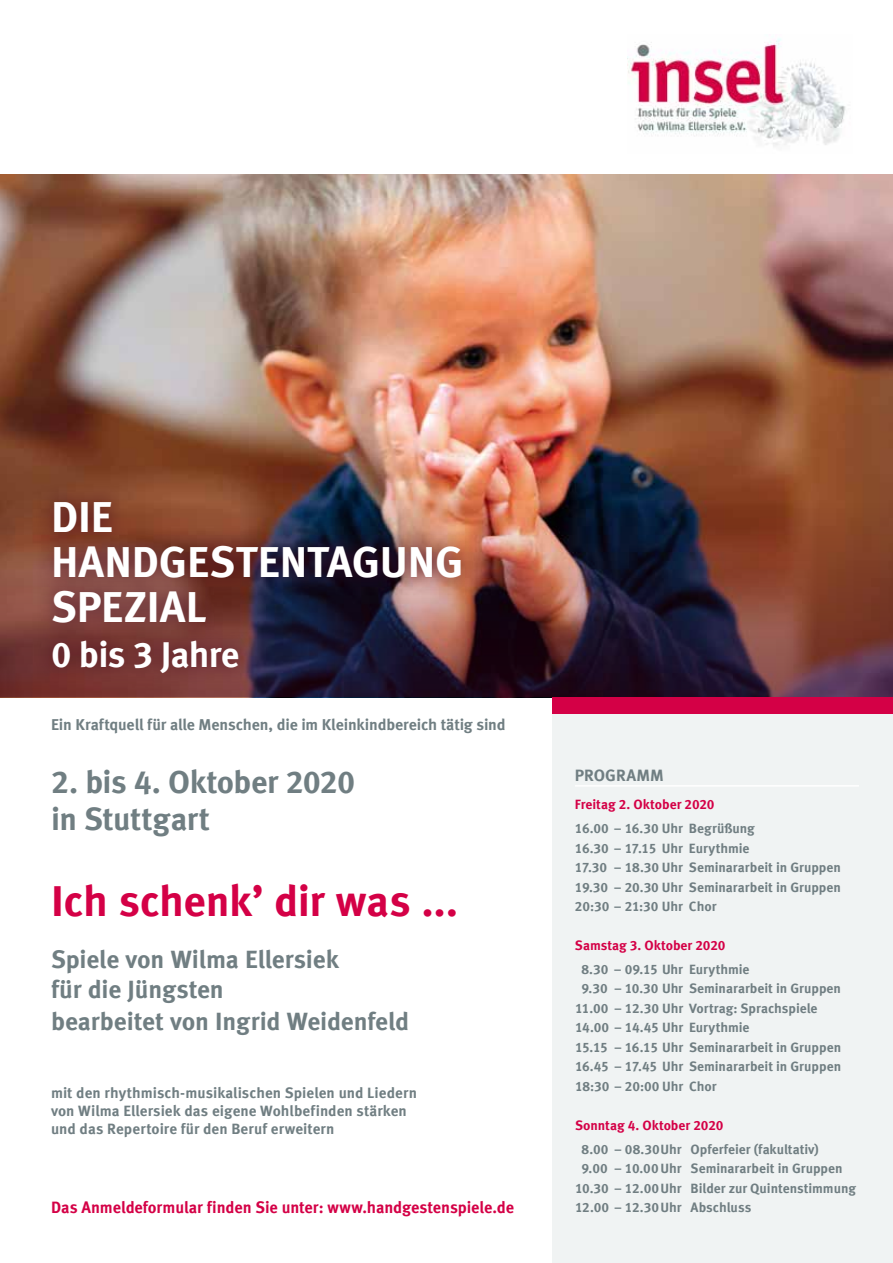
<style>
.page{position:relative;width:893px;height:1263px;background:#fff}
.page>*{position:absolute;margin:0;border:0;box-sizing:border-box;transform-origin:0 0}
.t1{font:700 43.5px/44.8px "Meta Offc";letter-spacing:-.005em;color:#fff}
.t2{font:700 43.35px "Meta Offc";letter-spacing:-.015em;color:#d40046}
.t3{font:700 36px "Meta Offc";letter-spacing:-.025em;color:#fff}
.t4{font:700 31.8px/37.5px "Meta Offc";letter-spacing:-.02em;color:#707e82}
.t5{font:700 25.05px/31px "Meta Offc";letter-spacing:-.01em;color:#707e82}
.t6{font:700 16.5px "Meta Offc";letter-spacing:-.005em;color:#d40046}
.t7{font:700 16.5px "Meta Offc";color:#707e82}
.t8{font:700 15.75px "Meta Offc";letter-spacing:-.01em;color:#707e82}
.t9{font:700 15px/18px "Meta Offc";color:#707e82}
.t10{font:700 13.5px/19.5px "Meta Offc";letter-spacing:-.005em;color:#707e82}
.t11{font:700 13.5px "Meta Offc";letter-spacing:-.005em;color:#d40046}
</style>
<div class="page">
<img style="left:0;top:174px;width:893px;height:314px">
<img style="left:0;top:488px;width:893px;height:209px">
<img style="left:627px;top:38px;width:219px;height:108px">
<div style="left:553px;top:697px;width:340px;height:17px;background:#d40046"></div>
<div style="left:34px;top:483px;width:446px;height:207px;background:#41001a;opacity:.78"></div>
<div style="left:553px;top:714px;width:340px;height:549px;background:#f0f3f3"></div>
<hr style="left:575px;top:785px;width:284px;height:1px;background:#fff">
<h1 class="t1" style="left:51px;top:496px;width:414px">DIE<br>HANDGESTENTAGUNG<br>SPEZIAL</h1>
<h3 class="t3" style="left:51px;top:633px;width:190px">0 bis 3 Jahre</h3>
<p class="t8" style="left:51px;top:715px;width:456px">Ein Kraftquell für alle Menschen, die im Kleinkindbereich tätig sind</p>
<h3 class="t4" style="left:51px;top:764px;width:306px">2. bis 4. Oktober 2020 in Stuttgart</h3>
<h2 class="t2" style="left:51px;top:875px;width:409px">Ich schenk’ dir was ...</h2>
<h3 class="t5" style="left:51px;top:945px;width:360px">Spiele von Wilma Ellersiek<br>für die Jüngsten<br>bearbeitet von Ingrid Weidenfeld</h3>
<p class="t9" style="left:51px;top:1084px;width:367px">mit den rhythmisch-musikalischen Spielen und Liedern von Wilma Ellersiek das eigene Wohlbefinden stärken und das Repertoire für den Beruf erweitern</p>
<p class="t6" style="left:51px;top:1198px;width:465px">Das Anmeldeformular finden Sie unter: www.handgestenspiele.de</p>
<p class="t7" style="left:575px;top:765px;width:90px">PROGRAMM</p>
<p class="t11" style="left:575px;top:797px;width:141px">Freitag 2. Oktober 2020</p>
<p class="t10" style="left:575px;top:819px;width:268px">16.00 – 16.30 Uhr Begrüßung<br>16.30 – 17.15 Uhr Eurythmie<br>17.30 – 18.30 Uhr Seminararbeit in Gruppen<br>19.30 – 20.30 Uhr Seminararbeit in Gruppen<br>20:30 – 21:30 Uhr Chor</p>
<p class="t11" style="left:575px;top:937px;width:152px">Samstag 3. Oktober 2020</p>
<p class="t10" style="left:581px;top:960px;width:170px">8.30 – 09.15 Uhr Eurythmie</p>
<p class="t10" style="left:581px;top:979px;width:261px">9.30 – 10.30 Uhr Seminararbeit in Gruppen</p>
<p class="t10" style="left:575px;top:999px;width:244px">11.00 – 12.30 Uhr Vortrag: Sprachspiele</p>
<p class="t10" style="left:575px;top:1018px;width:176px">14.00 – 14.45 Uhr Eurythmie</p>
<p class="t10" style="left:575px;top:1038px;width:268px">15.15 – 16.15 Uhr Seminararbeit in Gruppen</p>
<p class="t10" style="left:575px;top:1057px;width:268px">16.45 – 17.45 Uhr Seminararbeit in Gruppen</p>
<p class="t10" style="left:575px;top:1077px;width:143px">18:30 – 20:00 Uhr Chor</p>
<p class="t11" style="left:575px;top:1117px;width:150px">Sonntag 4. Oktober 2020</p>
<p class="t10" style="left:581px;top:1139px;width:239px">8.00 – 08.30Uhr Opferfeier (fakultativ)</p>
<p class="t10" style="left:581px;top:1159px;width:263px">9.00 – 10.00Uhr Seminararbeit in Gruppen</p>
<p class="t10" style="left:575px;top:1178px;width:282px">10.30 – 12.00Uhr Bilder zur Quintenstimmung</p>
<p class="t10" style="left:575px;top:1198px;width:178px">12.00 – 12.30Uhr Abschluss</p>
</div>
